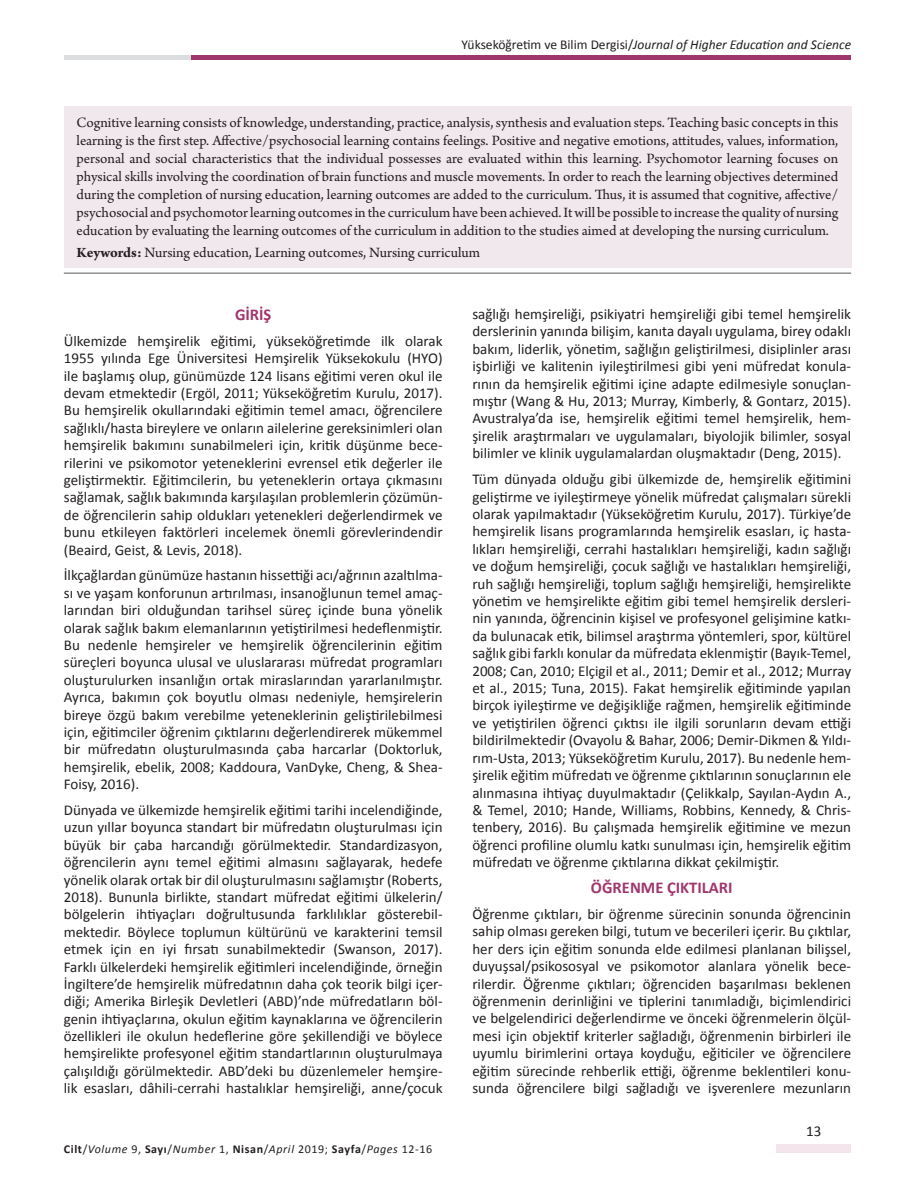
<style>
.page{position:relative;width:915px;height:1191px;background:#fff}
.page>*{position:absolute;margin:0;border:0;box-sizing:border-box;transform-origin:0 0}
.t1{font:700 16.5px "Calibri";color:#9f366c}
.t2{font:15px/17.4px "Calibri";color:#231f20;text-align:justify}
.t3{font:15px/18px "Arno Pro";color:#231f20;text-align:justify}
.t4{font:italic 13.5px "Calibri";color:#231f20}
.t5{font:italic 12px "Calibri";letter-spacing:.05em;color:#231f20}
.s1{font-style:normal}
.s2{font-weight:700}
.s3{font-weight:700;font-style:normal}
</style>
<div class="page">
<div style="left:776px;top:1144px;width:74px;height:8px;background:#f3e5eb"></div>
<div style="left:64px;top:55px;width:132px;height:5px;background:#dcdddf"></div>
<div style="left:191px;top:55px;width:659px;height:5px;background:#9f366c"></div>
<div style="left:64px;top:106px;width:786px;height:162px;background:#f1e8ed"></div>
<hr style="left:64px;top:273px;width:786px;height:1px;background:#57585a">
<p class="t4" style="left:461px;top:36px;width:391px"><span class="s1">Yükseköğretim ve Bilim Dergisi/</span>Journal of Higher Education and Science</p>
<p class="t3" style="left:77px;top:114px;width:763px">Cognitive learning consists of knowledge, understanding, practice, analysis, synthesis and evaluation steps. Teaching basic concepts in this learning is the first step. Affective/psychosocial learning contains feelings. Positive and negative emotions, attitudes, values, information, personal and social characteristics that the individual possesses are evaluated within this learning. Psychomotor learning focuses on physical skills involving the coordination of brain functions and muscle movements. In order to reach the learning objectives determined during the completion of nursing education, learning outcomes are added to the curriculum. Thus, it is assumed that cognitive, affective/ psychosocial and psychomotor learning outcomes in the curriculum have been achieved. It will be possible to increase the quality of nursing education by evaluating the learning outcomes of the curriculum in addition to the studies aimed at developing the nursing curriculum.</p>
<p class="t3" style="left:77px;top:245px;width:405px"><span class="s2">Keywords:</span> Nursing education, Learning outcomes, Nursing curriculum</p>
<p class="t1" style="left:235px;top:304px;width:38px">GİRİŞ</p>
<p class="t2" style="left:64px;top:332px;width:380px">Ülkemizde hemşirelik eğitimi, yükseköğretimde ilk olarak 1955 yılında Ege Üniversitesi Hemşirelik Yüksekokulu (HYO) ile başlamış olup, günümüzde 124 lisans eğitimi veren okul ile devam etmektedir (Ergöl, 2011; Yükseköğretim Kurulu, 2017).<br>Bu hemşirelik okullarındaki eğitimin temel amacı, öğrencilere sağlıklı/hasta bireylere ve onların ailelerine gereksinimleri olan hemşirelik bakımını sunabilmeleri için, kritik düşünme bece&shy;rilerini ve psikomotor yeteneklerini evrensel etik değerler ile geliştirmektir. Eğitimcilerin, bu yeteneklerin ortaya çıkmasını sağlamak, sağlık bakımında karşılaşılan problemlerin çözümün&shy;de öğrencilerin sahip oldukları yetenekleri değerlendirmek ve bunu etkileyen faktörleri incelemek önemli görevlerindendir (Beaird, Geist, &amp; Levis, 2018).</p>
<p class="t2" style="left:64px;top:567px;width:380px">İlkçağlardan günümüze hastanın hissettiği acı/ağrının azaltılma&shy;sı ve yaşam konforunun artırılması, insanoğlunun temel amaç&shy;larından biri olduğundan tarihsel süreç içinde buna yönelik olarak sağlık bakım elemanlarının yetiştirilmesi hedeflenmiştir.<br>Bu nedenle hemşireler ve hemşirelik öğrencilerinin eğitim süreçleri boyunca ulusal ve uluslararası müfredat programları oluşturulurken insanlığın ortak miraslarından yararlanılmıştır.<br>Ayrıca, bakımın çok boyutlu olması nedeniyle, hemşirelerin bireye özgü bakım verebilme yeteneklerinin geliştirilebilmesi için, eğitimciler öğrenim çıktılarını değerlendirerek mükemmel bir müfredatın oluşturulmasında çaba harcarlar (Doktorluk, hemşirelik, ebelik, 2008; Kaddoura, VanDyke, Cheng, &amp; Shea-Foisy, 2016).</p>
<p class="t2" style="left:64px;top:801px;width:380px">Dünyada ve ülkemizde hemşirelik eğitimi tarihi incelendiğinde, uzun yıllar boyunca standart bir müfredatın oluşturulması için büyük bir çaba harcandığı görülmektedir. Standardizasyon, öğrencilerin aynı temel eğitimi almasını sağlayarak, hedefe yönelik olarak ortak bir dil oluşturulmasını sağlamıştır (Roberts, 2018). Bununla birlikte, standart müfredat eğitimi ülkelerin/ bölgelerin ihtiyaçları doğrultusunda farklılıklar gösterebil&shy;mektedir. Böylece toplumun kültürünü ve karakterini temsil etmek için en iyi fırsatı sunabilmektedir (Swanson, 2017).<br>Farklı ülkelerdeki hemşirelik eğitimleri incelendiğinde, örneğin İngiltere’de hemşirelik müfredatının daha çok teorik bilgi içer&shy;diği; Amerika Birleşik Devletleri (ABD)’nde müfredatların böl&shy;genin ihtiyaçlarına, okulun eğitim kaynaklarına ve öğrencilerin özellikleri ile okulun hedeflerine göre şekillendiği ve böylece hemşirelikte profesyonel eğitim standartlarının oluşturulmaya çalışıldığı görülmektedir. ABD’deki bu düzenlemeler hemşire&shy;lik esasları, dâhili-cerrahi hastalıklar hemşireliği, anne/çocuk</p>
<p class="t5" style="left:64px;top:1140px;width:370px"><span class="s3">Cilt</span><span class="s1">/</span>Volume <span class="s1">9,</span> <span class="s3">Sayı</span><span class="s1">/</span>Number <span class="s1">1,</span> <span class="s3">Nisan</span><span class="s1">/</span>April <span class="s1">2019;</span> <span class="s3">Sayfa</span><span class="s1">/</span>Pages <span class="s1">12-16</span></p>
<p class="t2" style="left:472px;top:305px;width:380px">sağlığı hemşireliği, psikiyatri hemşireliği gibi temel hemşirelik derslerinin yanında bilişim, kanıta dayalı uygulama, birey odaklı bakım, liderlik, yönetim, sağlığın geliştirilmesi, disiplinler arası işbirliği ve kalitenin iyileştirilmesi gibi yeni müfredat konula&shy;rının da hemşirelik eğitimi içine adapte edilmesiyle sonuçlan&shy;mıştır (Wang &amp; Hu, 2013; Murray, Kimberly, &amp; Gontarz, 2015).<br>Avustralya’da ise, hemşirelik eğitimi temel hemşirelik, hem&shy;şirelik araştırmaları ve uygulamaları, biyolojik bilimler, sosyal bilimler ve klinik uygulamalardan oluşmaktadır (Deng, 2015).</p>
<p class="t2" style="left:472px;top:470px;width:380px">Tüm dünyada olduğu gibi ülkemizde de, hemşirelik eğitimini geliştirme ve iyileştirmeye yönelik müfredat çalışmaları sürekli olarak yapılmaktadır (Yükseköğretim Kurulu, 2017). Türkiye’de hemşirelik lisans programlarında hemşirelik esasları, iç hasta&shy;lıkları hemşireliği, cerrahi hastalıkları hemşireliği, kadın sağlığı ve doğum hemşireliği, çocuk sağlığı ve hastalıkları hemşireliği, ruh sağlığı hemşireliği, toplum sağlığı hemşireliği, hemşirelikte yönetim ve hemşirelikte eğitim gibi temel hemşirelik dersleri&shy;nin yanında, öğrencinin kişisel ve profesyonel gelişimine katkı&shy;da bulunacak etik, bilimsel araştırma yöntemleri, spor, kültürel sağlık gibi farklı konular da müfredata eklenmiştir (Bayık-Temel, 2008; Can, 2010; Elçigil et al., 2011; Demir et al., 2012; Murray et al., 2015; Tuna, 2015). Fakat hemşirelik eğitiminde yapılan birçok iyileştirme ve değişikliğe rağmen, hemşirelik eğitiminde ve yetiştirilen öğrenci çıktısı ile ilgili sorunların devam ettiği bildirilmektedir (Ovayolu &amp; Bahar, 2006; Demir-Dikmen &amp; Yıldı&shy;rım-Usta, 2013; Yükseköğretim Kurulu, 2017). Bu nedenle hem&shy;şirelik eğitim müfredatı ve öğrenme çıktılarının sonuçlarının ele alınmasına ihtiyaç duyulmaktadır (Çelikkalp, Sayılan-Aydın A., &amp; Temel, 2010; Hande, Williams, Robbins, Kennedy, &amp; Chris&shy;tenbery, 2016). Bu çalışmada hemşirelik eğitimine ve mezun öğrenci profiline olumlu katkı sunulması için, hemşirelik eğitim müfredatı ve öğrenme çıktılarına dikkat çekilmiştir.</p>
<p class="t1" style="left:590px;top:877px;width:143px">ÖĞRENME ÇIKTILARI</p>
<p class="t2" style="left:472px;top:905px;width:380px">Öğrenme çıktıları, bir öğrenme sürecinin sonunda öğrencinin sahip olması gereken bilgi, tutum ve becerileri içerir. Bu çıktılar, her ders için eğitim sonunda elde edilmesi planlanan bilişsel, duyuşsal/psikososyal ve psikomotor alanlara yönelik bece&shy;rilerdir. Öğrenme çıktıları; öğrenciden başarılması beklenen öğrenmenin derinliğini ve tiplerini tanımladığı, biçimlendirici ve belgelendirici değerlendirme ve önceki öğrenmelerin ölçül&shy;mesi için objektif kriterler sağladığı, öğrenmenin birbirleri ile uyumlu birimlerini ortaya koyduğu, eğiticiler ve öğrencilere eğitim sürecinde rehberlik ettiği, öğrenme beklentileri konu&shy;sunda öğrencilere bilgi sağladığı ve işverenlere mezunların</p>
<p class="t2" style="left:806px;top:1122px;width:17px">13</p>
</div>
